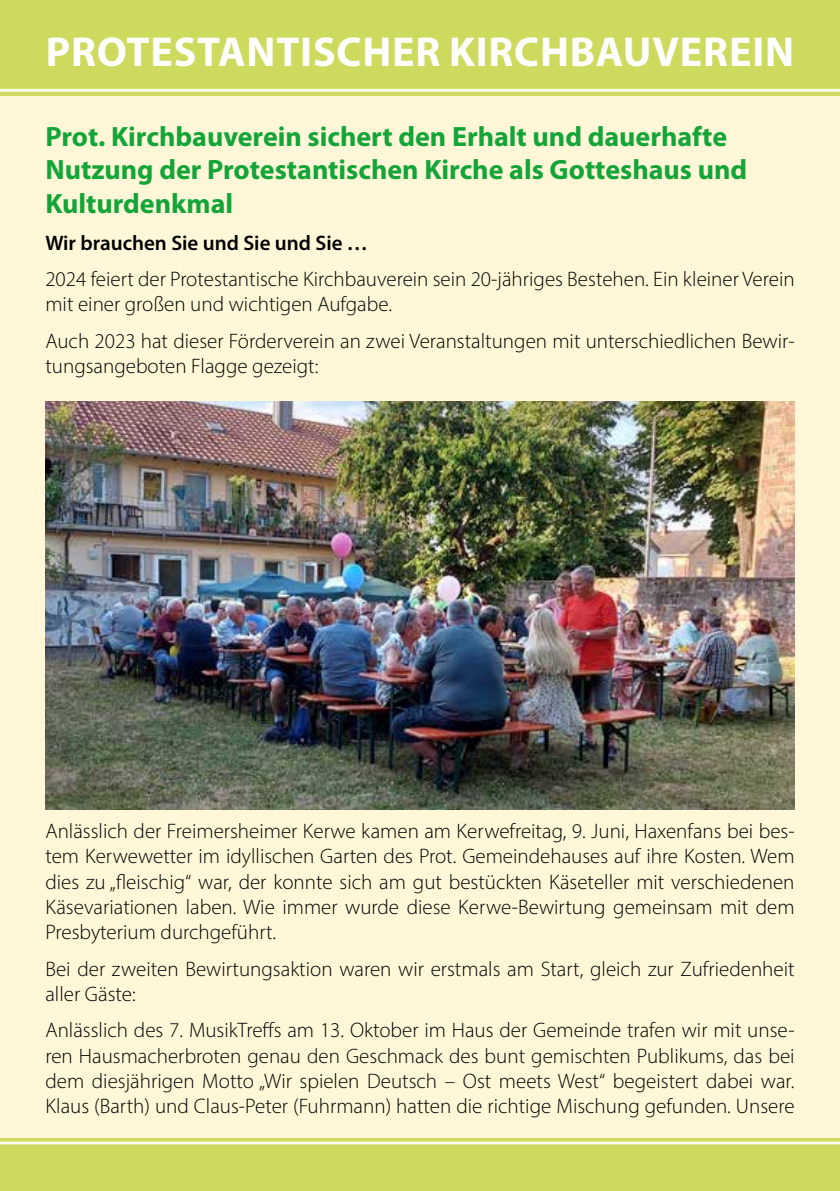
<style>
.page{position:relative;width:840px;height:1191px;background:#fff}
.page>*{position:absolute;margin:0;border:0;box-sizing:border-box;transform-origin:0 0}
.t1{font:700 42px "Myriad Pro";letter-spacing:.02em;color:#fff}
.t2{font:700 28px/33.6px "Myriad Pro";color:#13a538}
.t3{font:300 21px/25.2px "Myriad Pro";color:#000}
.t4{font:600 21px "Myriad Pro";color:#000}
</style>
<div class="page">
<div style="left:0;top:0;width:839px;height:1191px;background:#fff7d8"></div>
<div style="left:0;top:0;width:839px;height:95px;background:#ceda5d"></div>
<hr style="left:0;top:89px;width:839px;height:3px;background:#fff">
<div style="left:0;top:1138px;width:839px;height:53px;background:#ceda5d"></div>
<hr style="left:0;top:1141px;width:839px;height:3px;background:#fff">
<img style="left:45px;top:401px;width:749px;height:408px">
<h1 class="t1" style="left:46px;top:28px;width:749px">PROTESTANTISCHER KIRCHBAUVEREIN</h1>
<h2 class="t2" style="left:45px;top:120px;width:703px">Prot. Kirchbauverein sichert den Erhalt und dauerhafte<br>Nutzung der Protestantischen Kirche als Gotteshaus und<br>Kulturdenkmal</h2>
<p class="t4" style="left:45px;top:229px;width:324px">Wir brauchen Sie und Sie und Sie …</p>
<p class="t3" style="left:45px;top:266px;width:750px">2024 feiert der Protestantische Kirchbauverein sein 20-jähriges Bestehen. Ein kleiner Verein mit einer großen und wichtigen Aufgabe.</p>
<p class="t3" style="left:45px;top:328px;width:750px">Auch 2023 hat dieser Förderverein an zwei Veranstaltungen mit unterschiedlichen Bewir&shy;tungsangeboten Flagge gezeigt:</p>
<p class="t3" style="left:45px;top:818px;width:750px;text-align:justify">Anlässlich der Freimersheimer Kerwe kamen am Kerwefreitag, 9. Juni, Haxenfans bei bes&shy;tem Kerwewetter im idyllischen Garten des Prot. Gemeindehauses auf ihre Kosten. Wem dies zu „fleischig“ war, der konnte sich am gut bestückten Käseteller mit verschiedenen Käsevariationen laben. Wie immer wurde diese Kerwe-Bewirtung gemeinsam mit dem Presbyterium durchgeführt.</p>
<p class="t3" style="left:45px;top:955px;width:750px">Bei der zweiten Bewirtungsaktion waren wir erstmals am Start, gleich zur Zufriedenheit aller Gäste:</p>
<p class="t3" style="left:45px;top:1017px;width:750px;text-align:justify">Anlässlich des 7. MusikTreffs am 13. Oktober im Haus der Gemeinde trafen wir mit unse&shy;ren Hausmacherbroten genau den Geschmack des bunt gemischten Publikums, das bei dem diesjährigen Motto „Wir spielen Deutsch – Ost meets West“ begeistert dabei war.<br>Klaus (Barth) und Claus-Peter (Fuhrmann) hatten die richtige Mischung gefunden. Unsere</p>
</div>
